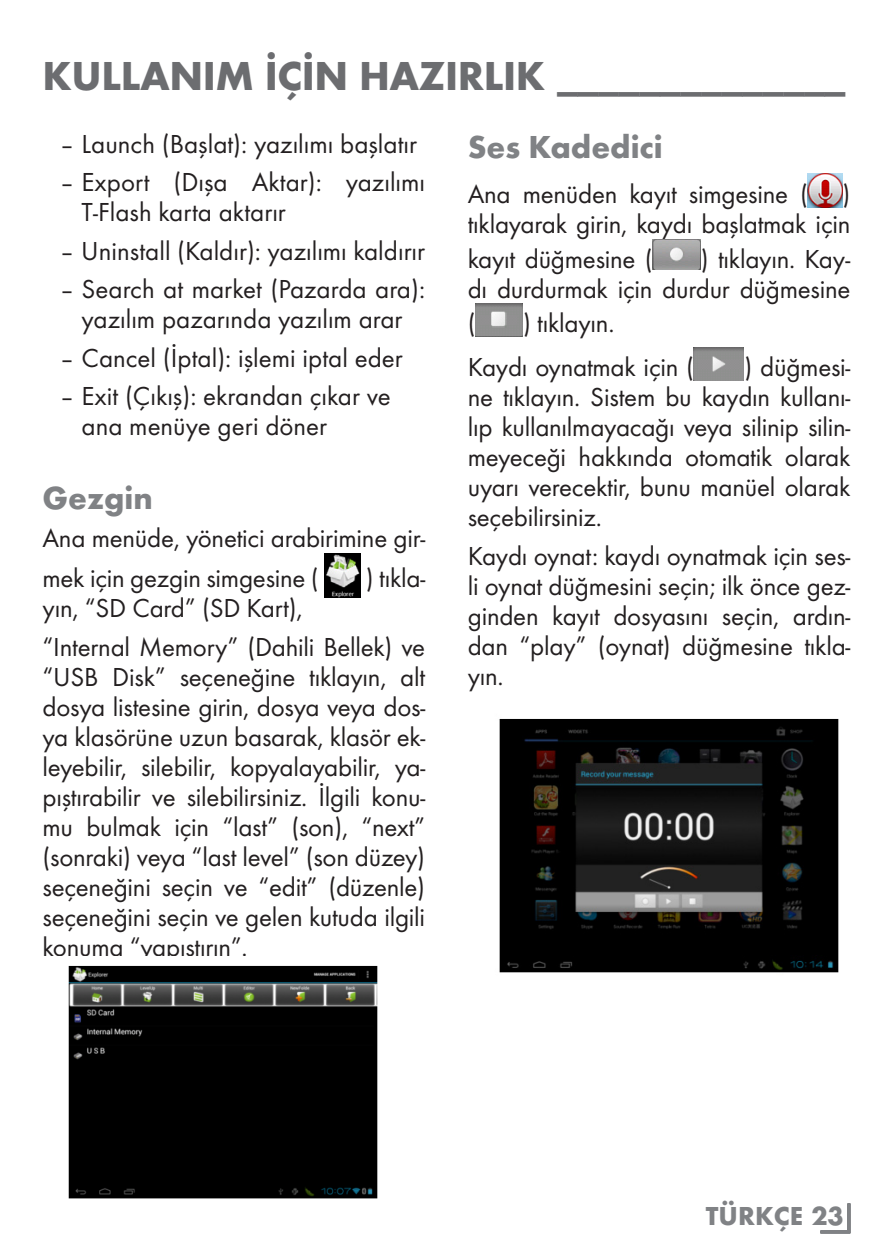
<style>
.page{position:relative;width:893px;height:1259px;background:#fff}
.page>*{position:absolute;margin:0;border:0;box-sizing:border-box;transform-origin:0 0}
.t1{font:700 42px "Futura TOT";letter-spacing:-.01em;color:#6c6d70}
.t2{font:700 33px "Futura TOT";color:#808285}
.t3{font:27px/30px "Futura TOT Boo";letter-spacing:-.01em;color:#231f20}
.t4{font:700 27px "Futura TOT";color:#808285}
</style>
<div class="page">
<div style="left:819px;top:1201px;width:31px;height:32px;border:3px solid #808285"></div>
<img style="left:808px;top:173px;width:34px;height:34px">
<img style="left:653px;top:239px;width:48px;height:31px">
<img style="left:475px;top:304px;width:47px;height:32px">
<img style="left:694px;top:347px;width:50px;height:33px">
<img style="left:499px;top:718px;width:340px;height:255px">
<img style="left:324px;top:553px;width:37px;height:44px">
<img style="left:68px;top:965px;width:310px;height:234px">
<h1 class="t1" style="left:43px;top:50px;width:805px">KULLANIM IÇIN HAZIRLIK ______________</h1>
<p class="t3" style="left:60px;top:128px;width:359px">– Launch (Başlat): yazılımı başlatır</p>
<p class="t3" style="left:82px;top:167px;width:345px;text-indent:-22px">– Export (Dışa Aktar): yazılımı<br>T-Flash karta aktarır</p>
<p class="t3" style="left:60px;top:235px;width:367px">– Uninstall (Kaldır): yazılımı kaldırır</p>
<p class="t3" style="left:60px;top:274px;width:367px;text-align:center">– Search at market (Pazarda ara): yazılım pazarında yazılım arar</p>
<p class="t3" style="left:60px;top:342px;width:345px">– Cancel (İptal): işlemi iptal eder</p>
<p class="t3" style="left:82px;top:381px;width:311px;text-indent:-22px">– Exit (Çıkış): ekrandan çıkar ve ana menüye geri döner</p>
<p class="t2" style="left:43px;top:477px;width:112px">Gezgin</p>
<p class="t3" style="left:43px;top:518px;width:384px;line-height:39.6px">Ana menüde, yönetici arabirimine gir&shy;mek için gezgin simgesine (</p>
<p class="t3" style="left:366px;top:563px;width:61px">) tıkla-</p>
<p class="t3" style="left:43px;top:588px;width:384px;line-height:38.4px">yın, “SD Card” (SD Kart),<br>“Internal Memory” (Dahili Bellek) ve</p>
<p class="t3" style="left:43px;top:661px;width:384px;text-align:justify">“USB Disk” seçeneğine tıklayın, alt dosya listesine girin, dosya veya dos&shy;ya klasörüne uzun basarak, klasör ek&shy;leyebilir, silebilir, kopyalayabilir, ya&shy;pıştırabilir ve silebilirsiniz. İlgili konu&shy;mu bulmak için “last” (son), “next” (sonraki) veya “last level” (son düzey) seçeneğini seçin ve “edit” (düzenle) seçeneğini seçin ve gelen kutuda ilgili konuma “yapıştırın”.</p>
<p class="t2" style="left:468px;top:127px;width:196px">Ses Kadedici</p>
<p class="t3" style="left:468px;top:179px;width:342px">Ana menüden kayıt simgesine (</p>
<p class="t3" style="left:468px;top:179px;width:384px;text-align:right">)<br>tıklayarak girin, kaydı başlatmak için</p>
<p class="t3" style="left:468px;top:243px;width:187px">kayıt düğmesine (</p>
<p class="t3" style="left:468px;top:243px;width:384px;text-align:right">) tıklayın. Kay-<br>dı durdurmak için durdur düğmesine</p>
<p class="t3" style="left:468px;top:308px;width:9px">(</p>
<p class="t3" style="left:468px;top:301px;width:228px;line-height:43.8px;text-indent:55px">) tıklayın.<br>Kaydı oynatmak için (</p>
<p class="t3" style="left:468px;top:352px;width:384px;text-align:justify;text-indent:277px">) düğmesi&shy;ne tıklayın. Sistem bu kaydın kullanı&shy;lıp kullanılmayacağı veya silinip silin&shy;meyeceği hakkında otomatik olarak uyarı verecektir, bunu manüel olarak seçebilirsiniz.</p>
<p class="t3" style="left:468px;top:540px;width:384px;text-align:justify">Kaydı oynat: kaydı oynatmak için ses&shy;li oynat düğmesini seçin; ilk önce gez&shy;ginden kayıt dosyasını seçin, ardın&shy;dan “play” (oynat) düğmesine tıkla&shy;yın.</p>
<p class="t4" style="left:706px;top:1199px;width:139px">TÜRKÇE 23</p>
</div>
